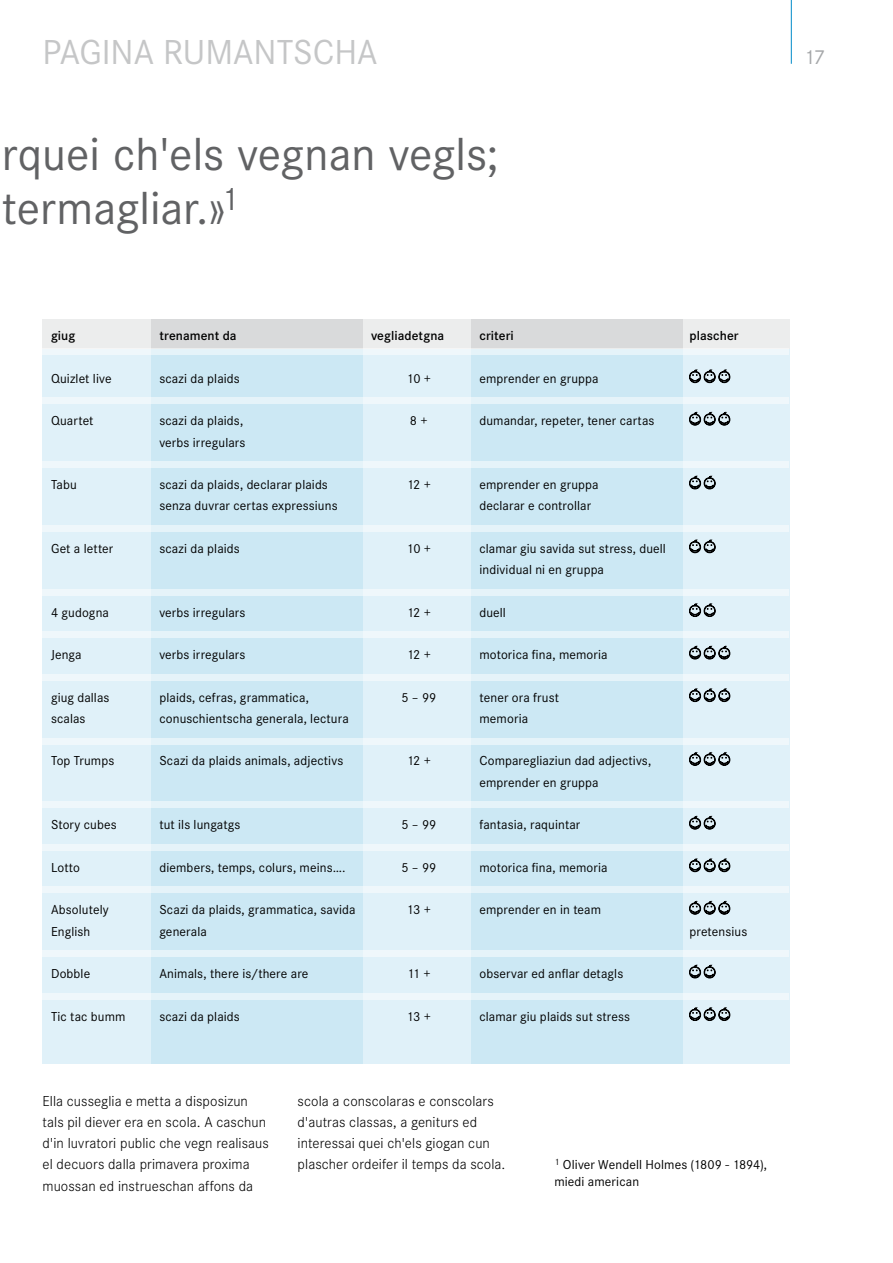
<style>
.page{position:relative;width:893px;height:1263px;background:#fff}
.page>*{position:absolute;margin:0;border:0;box-sizing:border-box;transform-origin:0 0}
.t1{font:48px/54px "Corporate S";color:#616264}
.t2{font:36px "Corporate S";color:#c5c6c7}
.t3{font:21px "Corporate S";color:#a5a7a9}
.t4{font:300 15px/21.3px "Corporate S";letter-spacing:.005em;color:#000}
.t5{font:13.5px/21.3px "Corporate S";letter-spacing:.01em;color:#000}
.t6{font:600 13.5px "Corporate S";letter-spacing:.005em;color:#000}
</style>
<div class="page">
<div style="left:43px;top:338px;width:108px;height:725px;background:#e0f1f9"></div>
<div style="left:362px;top:338px;width:109px;height:725px;background:#e0f1f9"></div>
<div style="left:681px;top:338px;width:108px;height:725px;background:#e0f1f9"></div>
<svg style="left:689px;top:370px;width:41px;height:13px"></svg>
<svg style="left:689px;top:412px;width:41px;height:13px"></svg>
<svg style="left:689px;top:476px;width:26px;height:13px"></svg>
<svg style="left:689px;top:540px;width:26px;height:13px"></svg>
<svg style="left:689px;top:604px;width:26px;height:13px"></svg>
<svg style="left:689px;top:646px;width:41px;height:13px"></svg>
<svg style="left:689px;top:689px;width:41px;height:13px"></svg>
<svg style="left:689px;top:752px;width:41px;height:13px"></svg>
<svg style="left:689px;top:816px;width:26px;height:13px"></svg>
<svg style="left:689px;top:859px;width:41px;height:13px"></svg>
<svg style="left:689px;top:901px;width:41px;height:13px"></svg>
<svg style="left:689px;top:965px;width:26px;height:13px"></svg>
<svg style="left:689px;top:1008px;width:41px;height:13px"></svg>
<div style="left:151px;top:338px;width:211px;height:725px;background:#cce8f4"></div>
<div style="left:471px;top:338px;width:211px;height:725px;background:#cce8f4"></div>
<div style="left:43px;top:319px;width:108px;height:30px;background:#eceded"></div>
<div style="left:362px;top:319px;width:109px;height:30px;background:#eceded"></div>
<div style="left:681px;top:319px;width:108px;height:30px;background:#eceded"></div>
<div style="left:151px;top:319px;width:211px;height:30px;background:#d9dadb"></div>
<div style="left:471px;top:319px;width:211px;height:30px;background:#d9dadb"></div>
<div style="left:43px;top:349px;width:746px;height:6px;background:#e5f3f9"></div>
<div style="left:43px;top:398px;width:746px;height:6px;background:#e5f3f9"></div>
<div style="left:43px;top:461px;width:746px;height:7px;background:#e5f3f9"></div>
<div style="left:43px;top:525px;width:746px;height:6px;background:#e5f3f9"></div>
<div style="left:43px;top:589px;width:746px;height:6px;background:#e5f3f9"></div>
<div style="left:43px;top:631px;width:746px;height:7px;background:#e5f3f9"></div>
<div style="left:43px;top:674px;width:746px;height:6px;background:#e5f3f9"></div>
<div style="left:43px;top:738px;width:746px;height:6px;background:#e5f3f9"></div>
<div style="left:43px;top:801px;width:746px;height:7px;background:#e5f3f9"></div>
<div style="left:43px;top:844px;width:746px;height:6px;background:#e5f3f9"></div>
<div style="left:43px;top:887px;width:746px;height:6px;background:#e5f3f9"></div>
<div style="left:43px;top:950px;width:746px;height:7px;background:#e5f3f9"></div>
<div style="left:43px;top:993px;width:746px;height:6px;background:#e5f3f9"></div>
<hr style="left:791px;top:0;width:1px;height:64px;background:#008ac9">
<h2 class="t2" style="left:43px;top:31px;width:337px">PAGINA RU MANTSCHA</h2>
<h1 class="t1" style="left:2px;top:127px;width:498px">rquei ch'els vegnan vegls; termagliar.»<sup>1</sup></h1>
<p class="t6" style="left:51px;top:328px;width:26px">giug</p>
<p class="t6" style="left:159px;top:328px;width:79px">trenament da</p>
<p class="t6" style="left:371px;top:328px;width:75px">vegliadetgna</p>
<p class="t6" style="left:479px;top:328px;width:36px">criteri</p>
<p class="t6" style="left:689px;top:328px;width:51px">plascher</p>
<p class="t5" style="left:51px;top:368px;width:62px">Quizlet live</p>
<p class="t5" style="left:51px;top:410px;width:44px">Quartet</p>
<p class="t5" style="left:51px;top:474px;width:27px">Tabu</p>
<p class="t5" style="left:51px;top:538px;width:64px">Get a letter</p>
<p class="t5" style="left:51px;top:601px;width:59px">4 gudogna</p>
<p class="t5" style="left:51px;top:644px;width:32px">Jenga</p>
<p class="t5" style="left:51px;top:687px;width:60px">giug dallas scalas</p>
<p class="t5" style="left:51px;top:750px;width:65px">Top Trumps</p>
<p class="t5" style="left:51px;top:814px;width:67px">Story cubes</p>
<p class="t5" style="left:51px;top:857px;width:30px">Lotto</p>
<p class="t5" style="left:51px;top:899px;width:59px">Absolutely<br>English</p>
<p class="t5" style="left:51px;top:963px;width:41px">Dobble</p>
<p class="t5" style="left:51px;top:1005px;width:76px">Tic tac bumm</p>
<p class="t5" style="left:159px;top:368px;width:82px">scazi da plaids</p>
<p class="t5" style="left:159px;top:410px;width:88px">scazi da plaids, verbs irregulars</p>
<p class="t5" style="left:159px;top:474px;width:180px">scazi da plaids, declarar plaids senza duvrar certas expressiuns</p>
<p class="t5" style="left:159px;top:538px;width:82px">scazi da plaids</p>
<p class="t5" style="left:159px;top:602px;width:88px">verbs irregulars</p>
<p class="t5" style="left:159px;top:644px;width:88px">verbs irregulars</p>
<p class="t5" style="left:159px;top:687px;width:191px">plaids, cefras, grammatica, conuschientscha generala, lectura</p>
<p class="t5" style="left:159px;top:750px;width:185px">Scazi da plaids animals, adjectivs</p>
<p class="t5" style="left:159px;top:814px;width:83px">tut ils lungatgs</p>
<p class="t5" style="left:159px;top:857px;width:188px">diembers, temps, colurs, meins….</p>
<p class="t5" style="left:159px;top:899px;width:198px">Scazi da plaids, grammatica, savida generala</p>
<p class="t5" style="left:159px;top:963px;width:151px">Animals, there is/there are</p>
<p class="t5" style="left:159px;top:1005px;width:82px">scazi da plaids</p>
<p class="t5" style="left:407px;top:368px;width:26px">10 +</p>
<p class="t5" style="left:410px;top:410px;width:19px">8 +</p>
<p class="t5" style="left:407px;top:474px;width:26px">12 +</p>
<p class="t5" style="left:407px;top:538px;width:26px">10 +</p>
<p class="t5" style="left:407px;top:601px;width:26px">12 +</p>
<p class="t5" style="left:407px;top:644px;width:26px">12 +</p>
<p class="t5" style="left:401px;top:687px;width:37px">5 – 99</p>
<p class="t5" style="left:407px;top:750px;width:26px">12 +</p>
<p class="t5" style="left:401px;top:814px;width:37px">5 – 99</p>
<p class="t5" style="left:401px;top:857px;width:37px">5 – 99</p>
<p class="t5" style="left:407px;top:899px;width:26px">13 +</p>
<p class="t5" style="left:407px;top:963px;width:25px">11 +</p>
<p class="t5" style="left:407px;top:1005px;width:26px">13 +</p>
<p class="t5" style="left:479px;top:368px;width:121px">emprender en gruppa</p>
<p class="t5" style="left:479px;top:410px;width:177px">dumandar, repeter, tener cartas</p>
<p class="t5" style="left:479px;top:474px;width:121px">emprender en gruppa declarar e controllar</p>
<p class="t5" style="left:479px;top:538px;width:188px">clamar giu savida sut stress, duell individual ni en gruppa</p>
<p class="t5" style="left:479px;top:602px;width:28px">duell</p>
<p class="t5" style="left:479px;top:644px;width:130px">motorica fina, memoria</p>
<p class="t5" style="left:479px;top:687px;width:81px">tener ora frust memoria</p>
<p class="t5" style="left:479px;top:750px;width:173px">Comparegliaziun dad adjectivs, emprender en gruppa</p>
<p class="t5" style="left:479px;top:814px;width:102px">fantasia, raquintar</p>
<p class="t5" style="left:479px;top:857px;width:130px">motorica fina, memoria</p>
<p class="t5" style="left:479px;top:899px;width:123px">emprender en in team</p>
<p class="t5" style="left:479px;top:963px;width:145px">observar ed anflar detagls</p>
<p class="t5" style="left:479px;top:1005px;width:152px">clamar giu plaids sut stress</p>
<p class="t5" style="left:689px;top:920px;width:59px">pretensius</p>
<p class="t4" style="left:43px;top:1090px;width:228px">Ella cusseglia e metta a disposizun tals pil diever era en scola. A caschun d'in luvratori public che vegn realisaus el decuors dalla primavera proxima muossan ed instrueschan affons da</p>
<p class="t4" style="left:298px;top:1090px;width:209px">scola a conscolaras e conscolars d'autras classas, a geniturs ed interessai quei ch'els giogan cun plascher ordeifer il temps da scola.</p>
<p class="t5" style="left:554px;top:1157px;width:214px;line-height:16.2px"><sup>1</sup> Oliver Wendell Holmes (1809 - 1894), miedi american</p>
<h3 class="t3" style="left:804px;top:45px;width:23px">17</h3>
</div>
